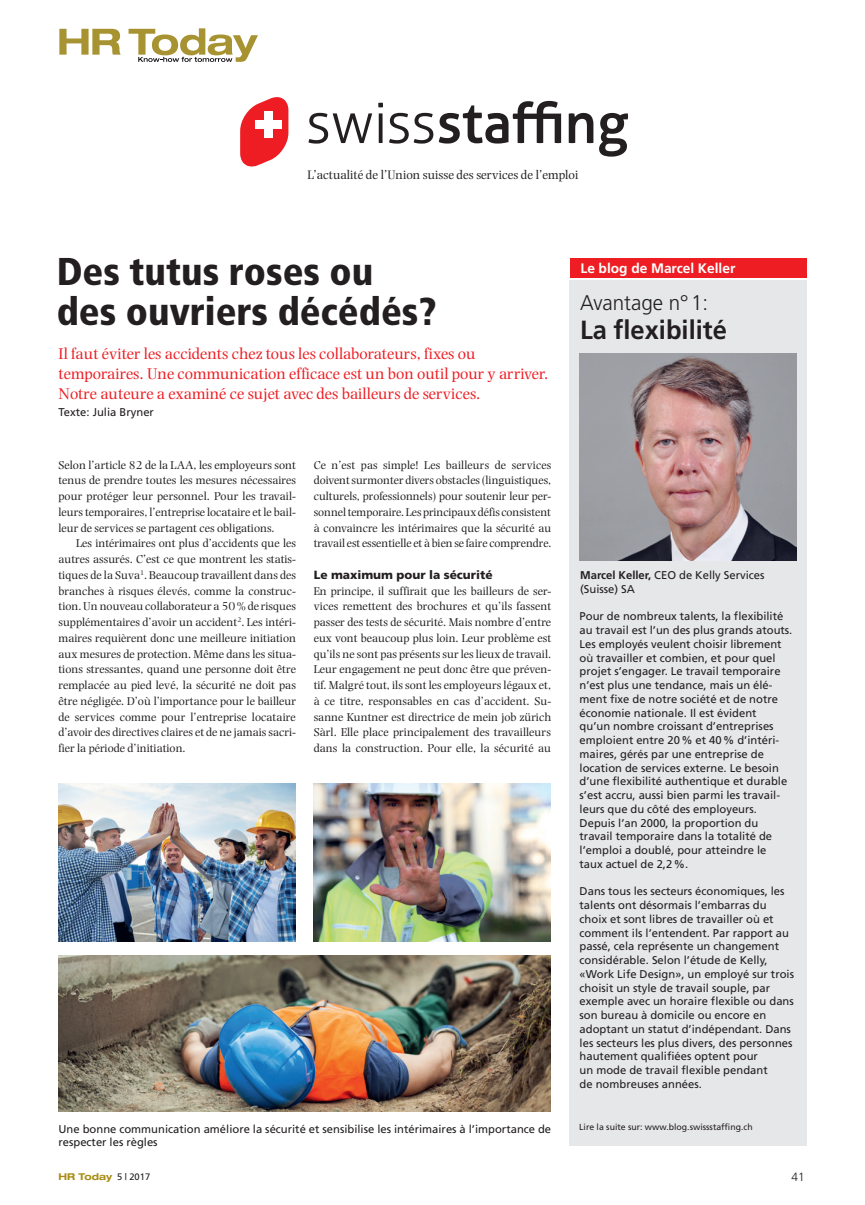
<style>
.page{position:relative;width:865px;height:1205px;background:#fff}
.page>*{position:absolute;margin:0;border:0;box-sizing:border-box;transform-origin:0 0}
.t1{font:900 condensed 38.75px/40px "Frutiger";color:#231f20}
.t2{font:700 26.25px "Frutiger";color:#231f20}
.t3{font:300 21.25px "Frutiger";color:#231f20}
.t4{font:16.25px/20px "Photina";color:#ee1d23}
.t5{font:700 13.75px "Frutiger";color:#fff}
.t6{font:12.88px "Photina";color:#231f20}
.t7{font:11.88px/15.8px "Photina";color:#231f20;text-align:justify}
.t8{font:900 11.88px "Frutiger";color:#231f20}
.t9{font:300 11.88px "Frutiger";color:#231f20}
.t10{font:11.25px/13.8px "Frutiger";color:#231f20}
.t11{font:700 expanded 9.38px "Helvetica Neue LT";color:#a88c12}
.t12{font:8.75px "Frutiger";color:#231f20}
.s1{font-weight:700}
.s2{font-family:"Frutiger";font-weight:400;font-stretch:normal;color:#231f20}
</style>
<div class="page">
<svg style="left:308px;top:113px;width:64px;height:31px"></svg>
<svg style="left:379px;top:113px;width:3px;height:30px"></svg>
<svg style="left:389px;top:113px;width:44px;height:31px"></svg>
<svg style="left:240px;top:97px;width:48px;height:70px"></svg>
<div style="left:255px;top:121px;width:27px;height:8px;background:#fff"></div>
<div style="left:265px;top:111px;width:8px;height:27px;background:#fff"></div>
<svg style="left:378px;top:103px;width:5px;height:4px"></svg>
<svg style="left:439px;top:101px;width:122px;height:43px"></svg>
<svg style="left:568px;top:113px;width:25px;height:30px"></svg>
<svg style="left:599px;top:113px;width:29px;height:44px"></svg>
<div style="left:569px;top:280px;width:237px;height:866px;background:#e6e7e9"></div>
<div style="left:570px;top:259px;width:236px;height:19px;background:#ee1d23"></div>
<img style="left:579px;top:354px;width:217px;height:207px">
<img style="left:313px;top:784px;width:238px;height:158px">
<img style="left:58px;top:955px;width:493px;height:156px">
<img style="left:58px;top:784px;width:238px;height:158px">
<svg style="left:59px;top:29px;width:62px;height:26px"></svg>
<svg style="left:128px;top:28px;width:130px;height:34px"></svg>
<p class="t6" style="left:307px;top:167px;width:272px">L’actualité de l’Union suisse des services de l’emploi</p>
<h1 class="t1" style="left:57px;top:252px;width:381px">Des tutus roses ou des ouvriers décédés?</h1>
<h3 class="t4" style="left:58px;top:343px;width:491px">Il faut éviter les accidents chez tous les collaborateurs, fixes ou temporaires. Une communication efficace est un bon outil pour y arriver.<br>Notre auteure a examiné ce sujet avec des bailleurs de services.</h3>
<p class="t10" style="left:58px;top:405px;width:97px">Texte: Julia Bryner</p>
<p class="t7" style="left:58px;top:457px;width:239px">Selon l’article 82 de la LAA, les employeurs sont tenus de prendre toutes les mesures nécessaires pour protéger leur personnel. Pour les travail&shy;leurs temporaires, l’entreprise locataire et le bail&shy;leur de services se partagent ces obligations.</p>
<p class="t7" style="left:58px;top:536px;width:239px;text-indent:18px">Les intérimaires ont plus d’accidents que les autres assurés. C’est ce que montrent les statis&shy;tiques de la Suva<sup>1</sup>. Beaucoup travaillent dans des branches à risques élevés, comme la construc&shy;tion. Un nouveau collaborateur a 50% de risques supplémentaires d’avoir un accident<sup>2</sup>. Les intéri&shy;maires requièrent donc une meilleure initiation aux mesures de protection. Même dans les situa&shy;tions stressantes, quand une personne doit être remplacée au pied levé, la sécurité ne doit pas être négligée. D’où l’importance pour le bailleur de services comme pour l’entreprise locataire d’avoir des directives claires et de ne jamais sacri&shy;fier la période d’initiation.</p>
<p class="t7" style="left:314px;top:457px;width:239px">Ce n’est pas simple! Les bailleurs de services doivent surmonter divers obstacles (linguistiques, culturels, professionnels) pour soutenir leur per&shy;sonnel temporaire. Les principaux défis consistent à convaincre les intérimaires que la sécurité au travail est essentielle et à bien se faire comprendre.</p>
<p class="t8" style="left:314px;top:567px;width:180px">Le maximum pour la sécurité</p>
<p class="t7" style="left:314px;top:583px;width:239px">En principe, il suffirait que les bailleurs de ser&shy;vices remettent des brochures et qu’ils fassent passer des tests de sécurité. Mais nombre d’entre eux vont beaucoup plus loin. Leur problème est qu’ils ne sont pas présents sur les lieux de travail.<br>Leur engagement ne peut donc être que préven&shy;tif. Malgré tout, ils sont les employeurs légaux et, à ce titre, responsables en cas d’accident. Su&shy;sanne Kuntner est directrice de mein job zürich Sàrl. Elle place principalement des travailleurs dans la construction. Pour elle, la sécurité au</p>
<p class="t5" style="left:580px;top:261px;width:156px">Le blog de Marcel Keller</p>
<h3 class="t3" style="left:580px;top:291px;width:130px">Avantage n°1:</h3>
<h2 class="t2" style="left:580px;top:315px;width:148px">La flexibilité</h2>
<p class="t10" style="left:580px;top:568px;width:186px"><span class="s1">Marcel Keller,</span> CEO de Kelly Services (Suisse) SA</p>
<p class="t10" style="left:579px;top:609px;width:214px">Pour de nombreux talents, la flexibilité au travail est l’un des plus grands atouts.<br>Les employés veulent choisir librement où travailler et combien, et pour quel projet s’engager. Le travail temporaire n’est plus une tendance, mais un élé&shy;ment fixe de notre société et de notre économie nationale. Il est évident<br>qu’un nombre croissant d’entreprises emploient entre 20% et 40% d’intéri&shy;maires, gérés par une entreprise de location de services externe. Le besoin d’une flexibilité authentique et durable s’est accru, aussi bien parmi les travail&shy;leurs que du côté des employeurs.<br>Depuis l’an 2000, la proportion du travail temporaire dans la totalité de l’emploi a doublé, pour atteindre le<br>taux actuel de 2,2%.</p>
<p class="t10" style="left:579px;top:884px;width:216px">Dans tous les secteurs économiques, les talents ont désormais l’embarras du choix et sont libres de travailler où et comment ils l’entendent. Par rapport au passé, cela représente un changement considérable. Selon l’étude de Kelly, «Work Life Design», un employé sur trois choisit un style de travail souple, par exemple avec un horaire flexible ou dans son bureau à domicile ou encore en adoptant un statut d’indépendant. Dans les secteurs les plus divers, des personnes hautement qualifiées optent pour<br>un mode de travail flexible pendant<br>de nombreuses années.</p>
<p class="t10" style="left:58px;top:1121px;width:494px">Une bonne communication améliore la sécurité et sensibilise les intérimaires à l’importance de</p>
<p class="t12" style="left:579px;top:1122px;width:175px">Lire la suite sur: www.blog.swissstaffing.ch</p>
<p class="t10" style="left:58px;top:1135px;width:101px">respecter les règles</p>
<p class="t11" style="left:58px;top:1171px;width:93px">HR Today <span class="s2">5 | 2017</span></p>
<p class="t9" style="left:791px;top:1169px;width:15px">41</p>
</div>
